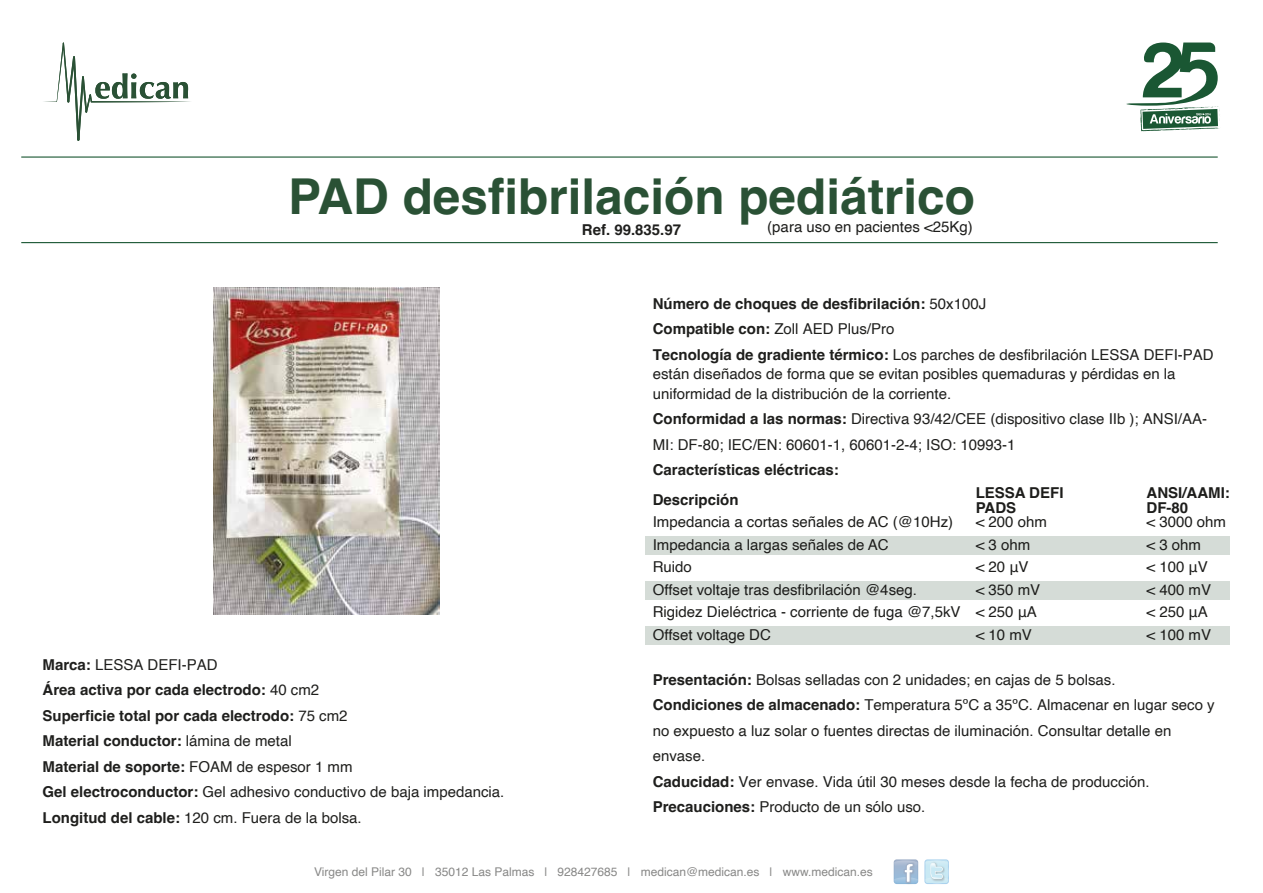
<style>
.page{position:relative;width:1263px;height:893px;background:#fff}
.page>*{position:absolute;margin:0;border:0;box-sizing:border-box;transform-origin:0 0}
.t1{font:700 49.5px "Helvetica";color:#2a5135}
.t2{font:15px/25.5px "Helvetica";color:#1f1f1d}
.t3{font:700 15px/25.5px "Helvetica";color:#1f1f1d}
.t4{font:15px/22.5px "Helvetica";color:#1d1d1b}
.t5{font:700 15px/15px "Helvetica";color:#1d1d1b}
.t6{font:12px "Helvetica";color:#888887}
.s1{font-weight:400}
.s2{font-weight:700}
</style>
<div class="page">
<svg style="left:44px;top:42px;width:147px;height:99px"></svg>
<svg style="left:1126px;top:43px;width:94px;height:88px"></svg>
<svg style="left:894px;top:859px;width:24px;height:25px"></svg>
<svg style="left:894px;top:860px;width:24px;height:24px"></svg>
<svg style="left:924px;top:859px;width:25px;height:25px"></svg>
<svg style="left:924px;top:860px;width:25px;height:24px"></svg>
<hr style="left:21px;top:242px;width:1197px;height:1px;background:#1a5733">
<hr style="left:21px;top:156px;width:1197px;height:2px;background:#1a5733">
<div style="left:646px;top:536px;width:584px;height:19px;background:#d5dcd7"></div>
<div style="left:646px;top:581px;width:584px;height:19px;background:#d5dcd7"></div>
<div style="left:646px;top:626px;width:584px;height:19px;background:#d5dcd7"></div>
<img style="left:213px;top:287px;width:227px;height:327px">
<h1 class="t1" style="left:288px;top:166px;width:688px">PAD desfibrilación pediátrico</h1>
<p class="t4" style="left:767px;top:216px;width:207px">(para uso en pacientes &lt;25Kg)</p>
<p class="t3" style="left:582px;top:219px;width:101px">Ref. 99.835.97</p>
<p class="t3" style="left:653px;top:293px;width:563px">Número de choques de desfibrilación: <span class="s1">50x100J<br></span>Compatible con: <span class="s1">Zoll AED Plus/Pro<br></span>Tecnología de gradiente térmico: <span class="s1">Los parches de desfibrilación LESSA DEFI-PAD</span></p>
<p class="t2" style="left:653px;top:365px;width:524px;line-height:19.5px">están diseñados de forma que se evitan posibles quemaduras y pérdidas en la uniformidad de la distribución de la corriente.</p>
<p class="t2" style="left:653px;top:407px;width:556px"><span class="s2">Conformidad a las normas:</span> Directiva 93/42/CEE (dispositivo clase IIb ); ANSI/AA-<br>MI: DF-80; IEC/EN: 60601-1, 60601-2-4; ISO: 10993-1</p>
<p class="t3" style="left:653px;top:459px;width:187px">Características eléctricas:</p>
<p class="t3" style="left:43px;top:653px;width:463px">Marca: <span class="s1">LESSA DEFI-PAD<br></span>Área activa por cada electrodo: <span class="s1">40 cm2<br></span>Superficie total por cada electrodo: <span class="s1">75 cm2<br></span>Material conductor: <span class="s1">lámina de metal<br></span>Material de soporte: <span class="s1">FOAM de espesor 1 mm<br></span>Gel electroconductor: <span class="s1">Gel adhesivo conductivo de baja impedancia.<br></span>Longitud del cable: <span class="s1">120 cm. Fuera de la bolsa.</span></p>
<p class="t5" style="left:976px;top:487px;width:89px">LESSA DEFI<br>PADS</p>
<p class="t5" style="left:1146px;top:487px;width:85px">ANSI/AAMI:<br>DF-80</p>
<p class="t5" style="left:653px;top:494px;width:87px">Descripción</p>
<p class="t4" style="left:653px;top:511px;width:309px">Impedancia a cortas señales de AC (@10Hz)<br>Impedancia a largas señales de AC<br>Ruido<br>Offset voltaje tras desfibrilación @4seg.<br>Rigidez Dieléctrica - corriente de fuga @7,5kV<br>Offset voltage DC</p>
<p class="t4" style="left:976px;top:511px;width:73px">&lt; 200 ohm &lt; 3 ohm<br>&lt; 20 μV<br>&lt; 350 mV &lt; 250 μA &lt; 10 mV</p>
<p class="t4" style="left:1146px;top:511px;width:81px">&lt; 3000 ohm &lt; 3 ohm<br>&lt; 100 μV<br>&lt; 400 mV<br>&lt; 250 μA<br>&lt; 100 mV</p>
<p class="t2" style="left:653px;top:667px;width:563px"><span class="s2">Presentación:</span> Bolsas selladas con 2 unidades; en cajas de 5 bolsas.<br><span class="s2">Condiciones de almacenado:</span> Temperatura 5ºC a 35ºC. Almacenar en lugar seco y no expuesto a luz solar o fuentes directas de iluminación. Consultar detalle en envase.<br><span class="s2">Caducidad:</span> Ver envase. Vida útil 30 meses desde la fecha de producción.<br><span class="s2">Precauciones:</span> Producto de un sólo uso.</p>
<p class="t6" style="left:314px;top:862px;width:560px">Virgen del Pilar 30 | 35012 Las Palmas | 928427685 | medican@medican.es | www.medican.es</p>
</div>
